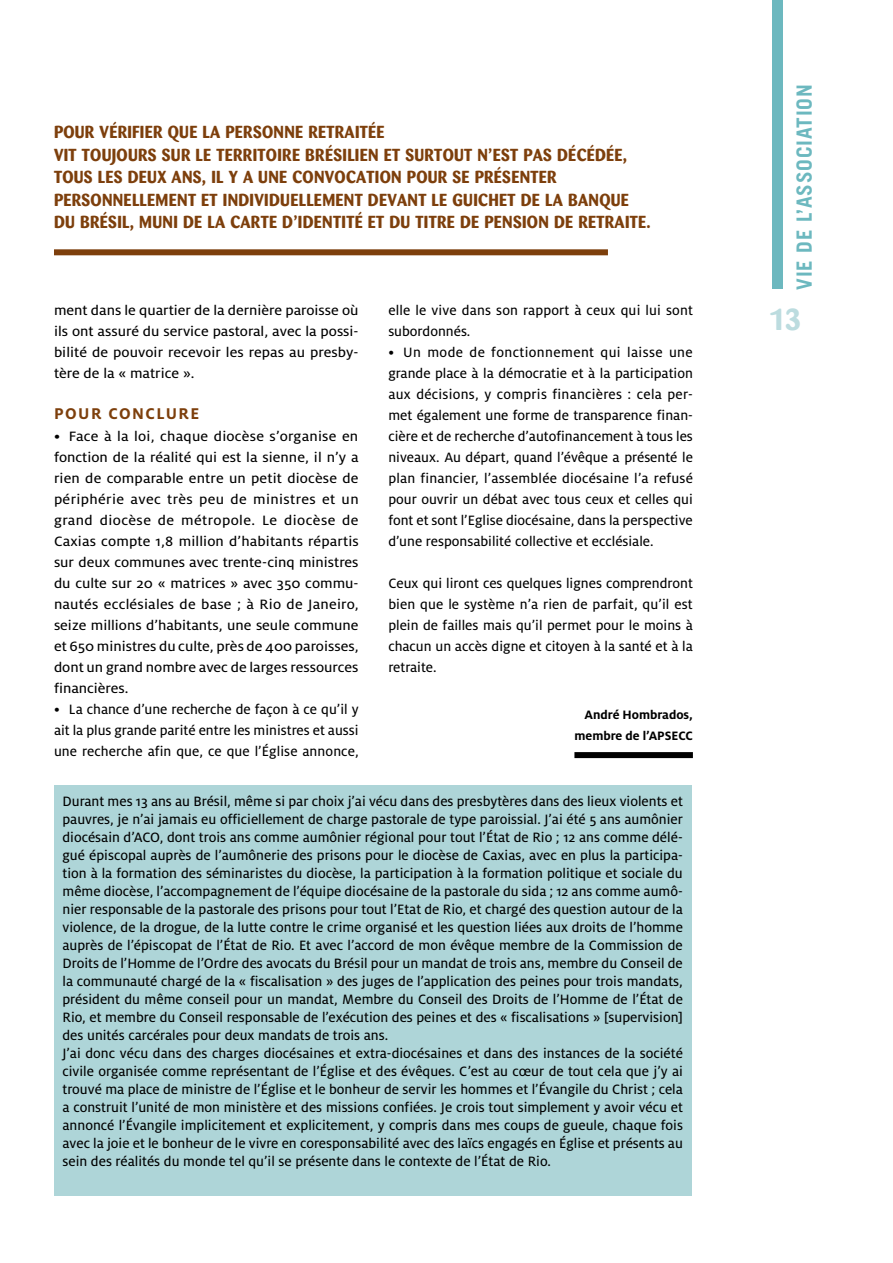
<style>
.page{position:relative;width:893px;height:1263px;background:#fff}
.page>*{position:absolute;margin:0;border:0;box-sizing:border-box;transform-origin:0 0}
.t1{font:700 30px "Barmeno";color:#bcdcdf}
.t2{font:700 21px "Trade Gothic";letter-spacing:.04em;color:#6cb8bf}
.t3{font:700 17.25px/22.5px "Barmeno";letter-spacing:.02em;color:#7d3f0c}
.t4{font:700 17.25px "Milo OT";letter-spacing:.085em;color:#7d3f0c}
.t5{font:15px/18px "Milo OT Text";color:#000;text-align:justify}
.t6{font:15px/21px "Milo OT Text";color:#000;text-align:justify;scale:1.06 1}
.t7{font:700 13.5px/21px "Milo OT";color:#000}
</style>
<div class="page">
<div style="left:772px;top:0;width:11px;height:289px;background:#6cb8bf"></div>
<div style="left:574px;top:752px;width:119px;height:6px;background:#000"></div>
<div style="left:54px;top:785px;width:637px;height:411px;background:#aed5d8"></div>
<div style="left:54px;top:249px;width:554px;height:6px;background:#7d3f0c"></div>
<p class="t3" style="left:54px;top:121px;width:598px">POUR VÉRIFIER QUE LA PERSONNE RETRAITÉE<br>VIT TOUJOURS SUR LE TERRITOIRE BRÉSILIEN ET SURTOUT N’EST PAS DÉCÉDÉE, TOUS LES DEUX ANS, IL Y A UNE CONVOCATION POUR SE PRÉSENTER PERSONNELLEMENT ET INDIVIDUELLEMENT DEVANT LE GUICHET DE LA BANQUE DU BRÉSIL, MUNI DE LA CARTE D’IDENTITÉ ET DU TITRE DE PENSION DE RETRAITE.</p>
<p class="t6" style="left:54px;top:300px;width:289px">ment dans le quartier de la dernière paroisse où ils ont assuré du service pastoral, avec la possi&shy;bilité de pouvoir recevoir les repas au presby&shy;tère de la « matrice ».</p>
<p class="t4" style="left:54px;top:403px;width:147px">Pour conclure</p>
<p class="t6" style="left:54px;top:426px;width:289px">• Face à la loi, chaque diocèse s’organise en fonction de la réalité qui est la sienne, il n’y a rien de comparable entre un petit diocèse de périphérie avec très peu de ministres et un grand diocèse de métropole. Le diocèse de Caxias compte 1,8 million d’habitants répartis sur deux communes avec trente-cinq ministres du culte sur 20 « matrices » avec 350 commu&shy;nautés ecclésiales de base ; à Rio de Janeiro, seize millions d’habitants, une seule commune et 650 ministres du culte, près de 400 paroisses, dont un grand nombre avec de larges ressources financières.</p>
<p class="t5" style="left:54px;top:699px;width:306px;line-height:21px">• La chance d’une recherche de façon à ce qu’il y ait la plus grande parité entre les ministres et aussi une recherche afin que, ce que l’Église annonce,</p>
<p class="t5" style="left:388px;top:300px;width:306px;line-height:21px">elle le vive dans son rapport à ceux qui lui sont subordonnés.</p>
<p class="t5" style="left:388px;top:342px;width:306px;line-height:21px">• Un mode de fonctionnement qui laisse une grande place à la démocratie et à la participation aux décisions, y compris financières : cela per&shy;met également une forme de transparence finan&shy;cière et de recherche d’autofinancement à tous les niveaux. Au départ, quand l’évêque a présenté le plan financier, l’assemblée diocésaine l’a refusé pour ouvrir un débat avec tous ceux et celles qui font et sont l’Eglise diocésaine, dans la perspective d’une responsabilité collective et ecclésiale.</p>
<p class="t5" style="left:388px;top:573px;width:306px;line-height:21px">Ceux qui liront ces quelques lignes comprendront bien que le système n’a rien de parfait, qu’il est plein de failles mais qu’il permet pour le moins à chacun un accès digne et citoyen à la santé et à la retraite.</p>
<p class="t7" style="left:574px;top:704px;width:120px;text-indent:10px">André Hombrados, membre de l’APSECC</p>
<p class="t5" style="left:63px;top:792px;width:622px;text-align:left">Durant mes 13 ans au Brésil, même si par choix j’ai vécu dans des presbytères dans des lieux violents et pauvres, je n’ai jamais eu officiellement de charge pastorale de type paroissial. J’ai été 5 ans aumônier diocésain d’ACO, dont trois ans comme aumônier régional pour tout l’État de Rio ; 12 ans comme délé&shy;gué épiscopal auprès de l’aumônerie des prisons pour le diocèse de Caxias, avec en plus la participa&shy;tion à la formation des séminaristes du diocèse, la participation à la formation politique et sociale du même diocèse, l’accompagnement de l’équipe diocésaine de la pastorale du sida ; 12 ans comme aumô&shy;nier responsable de la pastorale des prisons pour tout l’Etat de Rio, et chargé des question autour de la violence, de la drogue, de la lutte contre le crime organisé et les question liées aux droits de l’homme auprès de l’épiscopat de l’État de Rio. Et avec l’accord de mon évêque membre de la Commission de Droits de l’Homme de l’Ordre des avocats du Brésil pour un mandat de trois ans, membre du Conseil de la communauté chargé de la « fiscalisation » des juges de l’application des peines pour trois mandats, président du même conseil pour un mandat, Membre du Conseil des Droits de l’Homme de l’État de Rio, et membre du Conseil responsable de l’exécution des peines et des « fiscalisations » [supervision] des unités carcérales pour deux mandats de trois ans.<br>J’ai donc vécu dans des charges diocésaines et extra-diocésaines et dans des instances de la société civile organisée comme représentant de l’Église et des évêques. C’est au cœur de tout cela que j’y ai trouvé ma place de ministre de l’Église et le bonheur de servir les hommes et l’Évangile du Christ ; cela a construit l’unité de mon ministère et des missions confiées. Je crois tout simplement y avoir vécu et annoncé l’Évangile implicitement et explicitement, y compris dans mes coups de gueule, chaque fois avec la joie et le bonheur de le vivre en coresponsabilité avec des laïcs engagés en Église et présents au sein des réalités du monde tel qu’il se présente dans le contexte de l’État de Rio.</p>
<h2 class="t2" style="left:791px;top:290px;width:207px;rotate:-90deg">Vie de l’association</h2>
<h1 class="t1" style="left:769px;top:301px;width:33px">13</h1>
</div>
